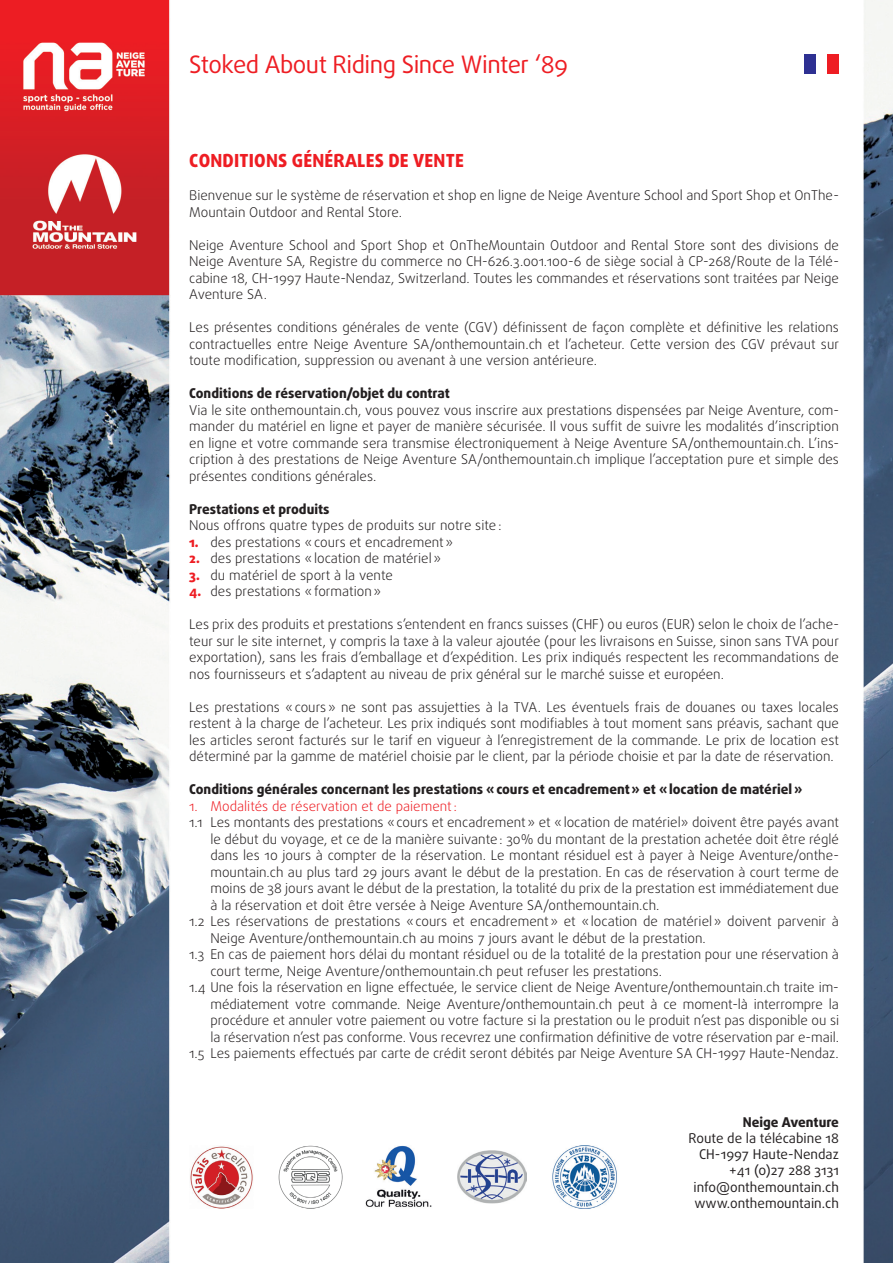
<style>
.page{position:relative;width:893px;height:1263px;background:#fff}
.page>*{position:absolute;margin:0;border:0;box-sizing:border-box;transform-origin:0 0}
.t1{font:24px "Daxline Pro";letter-spacing:-.02em;color:#ee1d23}
.t2{font:800 18px "Daxline Pro";letter-spacing:.01em;color:#ee1d23}
.t3{font:300 13.5px/16.5px "Daxline Pro";color:#231f20;text-align:justify}
.t4{font:800 13.5px "Daxline Pro";color:#231f20}
.t5{font:13.5px/16.2px "Daxline Pro";color:#231f20;text-align:right}
.t6{font:300 13.5px "Daxline Pro";color:#ee1d23}
.s1{font-weight:800;color:#ee1d23}
</style>
<div class="page">
<img style="left:0;top:0;width:893px;height:1263px">
<svg style="left:815px;top:54px;width:13px;height:19px"></svg>
<div style="left:804px;top:54px;width:11px;height:19px;background:#2e3092"></div>
<div style="left:828px;top:54px;width:11px;height:19px;background:#ee1d23"></div>
<img style="left:458px;top:1151px;width:68px;height:52px">
<img style="left:549px;top:1145px;width:72px;height:64px">
<img style="left:363px;top:1145px;width:71px;height:64px">
<img style="left:275px;top:1145px;width:72px;height:64px">
<img style="left:189px;top:1145px;width:65px;height:64px">
<h1 class="t1" style="left:189px;top:48px;width:380px">Stoked About Riding Since Winter ‘89</h1>
<h2 class="t2" style="left:189px;top:149px;width:276px">CONDITIONS GéNéRALES DE VENTE</h2>
<p class="t3" style="left:189px;top:187px;width:651px">Bienvenue sur le système de réservation et shop en ligne de Neige Aventure School and Sport Shop et OnThe-<br>Mountain Outdoor and Rental Store.</p>
<p class="t3" style="left:189px;top:237px;width:651px">Neige Aventure School and Sport Shop et OnTheMountain Outdoor and Rental Store sont des divisions de Neige Aventure SA, Registre du commerce no CH-626.3.001.100-6 de siège social à CP-268/Route de la Télé&shy;cabine 18, CH-1997 Haute-Nendaz, Switzerland. Toutes les commandes et réservations sont traitées par Neige Aventure SA.</p>
<p class="t3" style="left:189px;top:319px;width:651px">Les présentes conditions générales de vente (CGV) définissent de façon complète et définitive les relations contractuelles entre Neige Aventure SA/onthemountain.ch et l’acheteur. Cette version des CGV prévaut sur toute modification, suppression ou avenant à une version antérieure.</p>
<p class="t4" style="left:189px;top:384px;width:262px">Conditions de réservation/objet du contrat</p>
<p class="t3" style="left:189px;top:402px;width:651px">Via le site onthemountain.ch, vous pouvez vous inscrire aux prestations dispensées par Neige Aventure, com&shy;mander du matériel en ligne et payer de manière sécurisée. Il vous suffit de suivre les modalités d’inscription en ligne et votre commande sera transmise électroniquement à Neige Aventure SA/onthemountain.ch. L’ins&shy;cription à des prestations de Neige Aventure SA/onthemountain.ch implique l’acceptation pure et simple des présentes conditions générales.</p>
<p class="t4" style="left:189px;top:500px;width:142px">Prestations et produits</p>
<p class="t3" style="left:189px;top:517px;width:314px">Nous offrons quatre types de produits sur notre site:</p>
<p class="t3" style="left:189px;top:534px;width:266px"><span class="s1">1.</span> des prestations «cours et encadrement»</p>
<p class="t3" style="left:189px;top:550px;width:254px"><span class="s1">2.</span> des prestations «location de matériel»</p>
<p class="t3" style="left:189px;top:567px;width:205px"><span class="s1">3.</span> du matériel de sport à la vente</p>
<p class="t3" style="left:189px;top:583px;width:194px"><span class="s1">4.</span> des prestations «formation»</p>
<p class="t3" style="left:189px;top:616px;width:651px">Les prix des produits et prestations s’entendent en francs suisses (CHF) ou euros (EUR) selon le choix de l’ache&shy;teur sur le site internet, y compris la taxe à la valeur ajoutée (pour les livraisons en Suisse, sinon sans TVA pour exportation), sans les frais d’emballage et d’expédition. Les prix indiqués respectent les recommandations de nos fournisseurs et s’adaptent au niveau de prix général sur le marché suisse et européen.</p>
<p class="t3" style="left:189px;top:698px;width:651px">Les prestations «cours» ne sont pas assujetties à la TVA. Les éventuels frais de douanes ou taxes locales restent à la charge de l’acheteur. Les prix indiqués sont modifiables à tout moment sans préavis, sachant que les articles seront facturés sur le tarif en vigueur à l’enregistrement de la commande. Le prix de location est déterminé par la gamme de matériel choisie par le client, par la période choisie et par la date de réservation.</p>
<p class="t4" style="left:189px;top:780px;width:615px">Conditions générales concernant les prestations «cours et encadrement» et «location de matériel»</p>
<p class="t6" style="left:189px;top:797px;width:269px">1. Modalités de réservation et de paiement:</p>
<p class="t3" style="left:189px;top:814px;width:651px">1.1 Les montants des prestations «cours et encadrement» et «location de matériel» doivent être payés avant</p>
<p class="t3" style="left:210px;top:831px;width:630px">le début du voyage, et ce de la manière suivante: 30% du montant de la prestation achetée doit être réglé</p>
<p class="t3" style="left:210px;top:847px;width:630px">dans les 10 jours à compter de la réservation. Le montant résiduel est à payer à Neige Aventure/onthe-</p>
<p class="t3" style="left:210px;top:864px;width:630px">mountain.ch au plus tard 29 jours avant le début de la prestation. En cas de réservation à court terme de</p>
<p class="t3" style="left:210px;top:880px;width:630px">moins de 38 jours avant le début de la prestation, la totalité du prix de la prestation est immédiatement due</p>
<p class="t3" style="left:210px;top:897px;width:450px">à la réservation et doit être versée à Neige Aventure SA/onthemountain.ch.</p>
<p class="t3" style="left:189px;top:913px;width:651px">1.2 Les réservations de prestations «cours et encadrement» et «location de matériel» doivent parvenir à</p>
<p class="t3" style="left:210px;top:930px;width:497px">Neige Aventure/onthemountain.ch au moins 7 jours avant le début de la prestation.</p>
<p class="t3" style="left:189px;top:946px;width:651px">1.3 En cas de paiement hors délai du montant résiduel ou de la totalité de la prestation pour une réservation à</p>
<p class="t3" style="left:210px;top:963px;width:453px">court terme, Neige Aventure/onthemountain.ch peut refuser les prestations.</p>
<p class="t3" style="left:189px;top:979px;width:651px">1.4 Une fois la réservation en ligne effectuée, le service client de Neige Aventure/onthemountain.ch traite im-</p>
<p class="t3" style="left:210px;top:996px;width:630px">médiatement votre commande. Neige Aventure/onthemountain.ch peut à ce moment-là interrompre la</p>
<p class="t3" style="left:210px;top:1012px;width:630px">procédure et annuler votre paiement ou votre facture si la prestation ou le produit n’est pas disponible ou si</p>
<p class="t3" style="left:210px;top:1029px;width:630px">la réservation n’est pas conforme. Vous recevrez une confirmation définitive de votre réservation par e-mail.</p>
<p class="t3" style="left:189px;top:1045px;width:651px">1.5 Les paiements effectués par carte de crédit seront débités par Neige Aventure SA CH-1997 Haute-Nendaz.</p>
<p class="t4" style="left:743px;top:1113px;width:98px">Neige Aventure</p>
<p class="t5" style="left:689px;top:1130px;width:152px">Route de la télécabine 18<br>CH-1997 Haute-Nendaz +41 (0)27 288 3131 info@onthemountain.ch www.onthemountain.ch</p>
</div>
